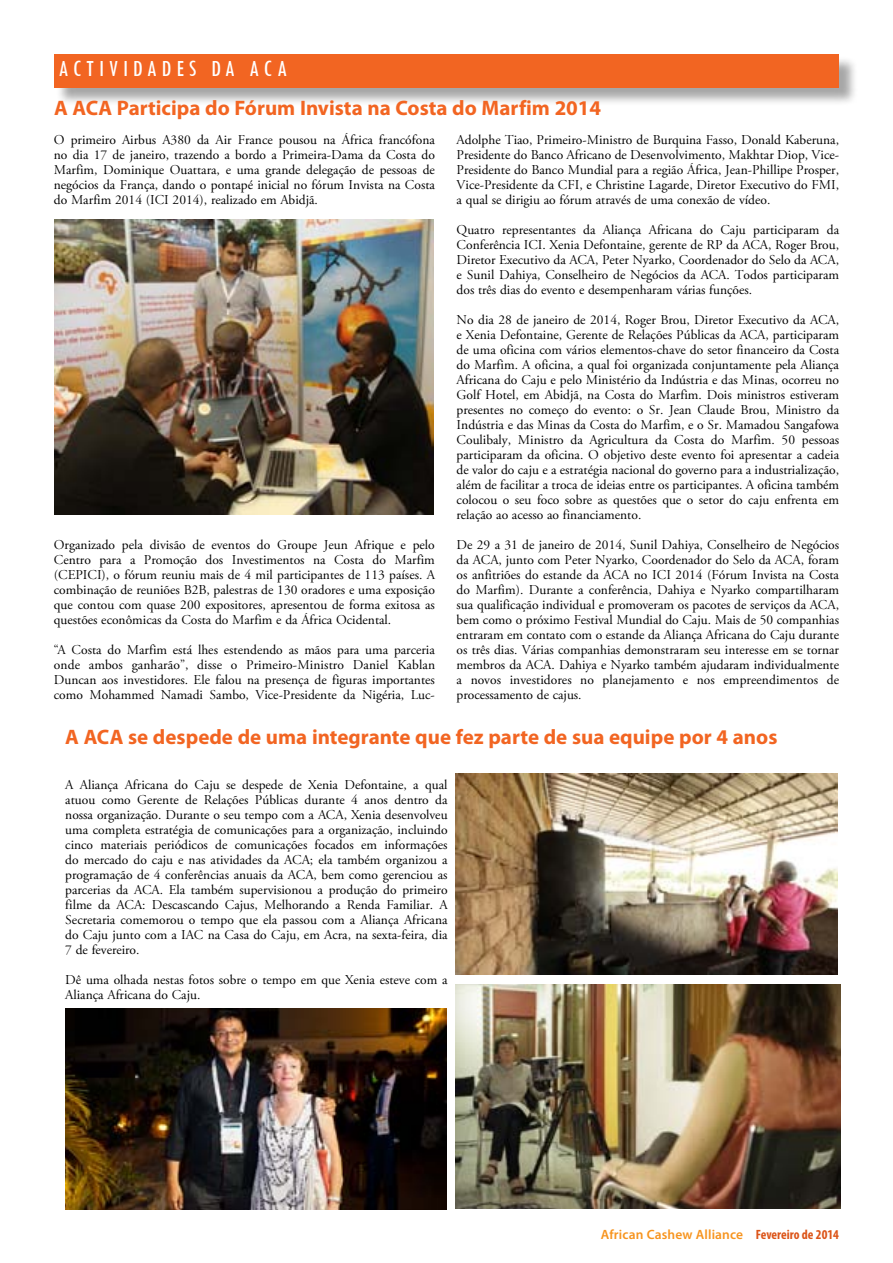
<style>
.page{position:relative;width:893px;height:1263px;background:#fff}
.page>*{position:absolute;margin:0;border:0;box-sizing:border-box;transform-origin:0 0}
.t1{font:condensed 24px "Tw Cen";letter-spacing:.2em;color:#fff}
.t2{font:700 21px "Myriad Pro";color:#f26522}
.t3{font:13.5px/15px "Adobe Garamond Pro";color:#000;text-align:justify}
.t4{font:600 13.5px "Myriad Pro";letter-spacing:.01em;color:#f7941e}
.s1{font-weight:700;font-stretch:condensed;color:#dc5418}
</style>
<div class="page">
<div style="left:57px;top:57px;width:801px;height:49px;background:#000;opacity:.35"></div>
<div style="left:54px;top:54px;width:785px;height:33px;background:#f26522"></div>
<img style="left:54px;top:219px;width:380px;height:296px">
<img style="left:455px;top:773px;width:383px;height:202px">
<img style="left:455px;top:984px;width:385px;height:225px">
<img style="left:65px;top:1008px;width:381px;height:202px">
<h1 class="t1" style="left:58px;top:54px;width:230px">ACTIVIDADES DA ACA</h1>
<h2 class="t2" style="left:54px;top:94px;width:549px">A ACA Participa do Fórum Invista na Costa do Marfim 2014</h2>
<p class="t3" style="left:54px;top:133px;width:383px">O primeiro Airbus A380 da Air France pousou na África francófona no dia 17 de janeiro, trazendo a bordo a Primeira-Dama da Costa do Marfim, Dominique Ouattara, e uma grande delegação de pessoas de negócios da França, dando o pontapé inicial no fórum Invista na Costa do Marfim 2014 (ICI 2014), realizado em Abidjã.</p>
<p class="t3" style="left:457px;top:133px;width:384px">Adolphe Tiao, Primeiro-Ministro de Burquina Fasso, Donald Kaberuna, Presidente do Banco Africano de Desenvolvimento, Makhtar Diop, Vice-Presidente do Banco Mundial para a região África, Jean-Phillipe Prosper, Vice-Presidente da CFI, e Christine Lagarde, Diretor Executivo do FMI, a qual se dirigiu ao fórum através de uma conexão de vídeo.</p>
<p class="t3" style="left:457px;top:223px;width:384px">Quatro representantes da Aliança Africana do Caju participaram da Conferência ICI. Xenia Defontaine, gerente de RP da ACA, Roger Brou, Diretor Executivo da ACA, Peter Nyarko, Coordenador do Selo da ACA, e Sunil Dahiya, Conselheiro de Negócios da ACA. Todos participaram dos três dias do evento e desempenharam várias funções.</p>
<p class="t3" style="left:457px;top:313px;width:384px">No dia 28 de janeiro de 2014, Roger Brou, Diretor Executivo da ACA, e Xenia Defontaine, Gerente de Relações Públicas da ACA, participaram de uma oficina com vários elementos-chave do setor financeiro da Costa do Marfim. A oficina, a qual foi organizada conjuntamente pela Aliança Africana do Caju e pelo Ministério da Indústria e das Minas, ocorreu no Golf Hotel, em Abidjã, na Costa do Marfim. Dois ministros estiveram presentes no começo do evento: o Sr. Jean Claude Brou, Ministro da Indústria e das Minas da Costa do Marfim, e o Sr. Mamadou Sangafowa Coulibaly, Ministro da Agricultura da Costa do Marfim. 50 pessoas participaram da oficina. O objetivo deste evento foi apresentar a cadeia de valor do caju e a estratégia nacional do governo para a industrialização, além de facilitar a troca de ideias entre os participantes. A oficina também colocou o seu foco sobre as questões que o setor do caju enfrenta em relação ao acesso ao financiamento.</p>
<p class="t3" style="left:457px;top:538px;width:384px">De 29 a 31 de janeiro de 2014, Sunil Dahiya, Conselheiro de Negócios da ACA, junto com Peter Nyarko, Coordenador do Selo da ACA, foram os anfitriões do estande da ACA no ICI 2014 (Fórum Invista na Costa do Marfim). Durante a conferência, Dahiya e Nyarko compartilharam sua qualificação individual e promoveram os pacotes de serviços da ACA, bem como o próximo Festival Mundial do Caju. Mais de 50 companhias entraram em contato com o estande da Aliança Africana do Caju durante os três dias. Várias companhias demonstraram seu interesse em se tornar membros da ACA. Dahiya e Nyarko também ajudaram individualmente a novos investidores no planejamento e nos empreendimentos de processamento de cajus.</p>
<p class="t3" style="left:54px;top:538px;width:383px">Organizado pela divisão de eventos do Groupe Jeun Afrique e pelo Centro para a Promoção dos Investimentos na Costa do Marfim (CEPICI), o fórum reuniu mais de 4 mil participantes de 113 países. A combinação de reuniões B2B, palestras de 130 oradores e uma exposição que contou com quase 200 expositores, apresentou de forma exitosa as questões econômicas da Costa do Marfim e da África Ocidental.</p>
<p class="t3" style="left:54px;top:643px;width:383px">“A Costa do Marfim está lhes estendendo as mãos para uma parceria onde ambos ganharão”, disse o Primeiro-Ministro Daniel Kablan Duncan aos investidores. Ele falou na presença de figuras importantes como Mohammed Namadi Sambo, Vice-Presidente da Nigéria, Luc-</p>
<h2 class="t2" style="left:65px;top:723px;width:714px">A ACA se despede de uma integrante que fez parte de sua equipe por 4 anos</h2>
<p class="t3" style="left:65px;top:778px;width:384px">A Aliança Africana do Caju se despede de Xenia Defontaine, a qual atuou como Gerente de Relações Públicas durante 4 anos dentro da nossa organização. Durante o seu tempo com a ACA, Xenia desenvolveu uma completa estratégia de comunicações para a organização, incluindo cinco materiais periódicos de comunicações focados em informações do mercado do caju e nas atividades da ACA; ela também organizou a programação de 4 conferências anuais da ACA, bem como gerenciou as parcerias da ACA. Ela também supervisionou a produção do primeiro filme da ACA: Descascando Cajus, Melhorando a Renda Familiar. A Secretaria comemorou o tempo que ela passou com a Aliança Africana do Caju junto com a IAC na Casa do Caju, em Acra, na sexta-feira, dia 7 de fevereiro.</p>
<p class="t3" style="left:65px;top:973px;width:384px">Dê uma olhada nestas fotos sobre o tempo em que Xenia esteve com a<br>Aliança Africana do Caju.</p>
<p class="t4" style="left:601px;top:1226px;width:240px">African Cashew Alliance <span class="s1">Fevereiro de 2014</span></p>
</div>
